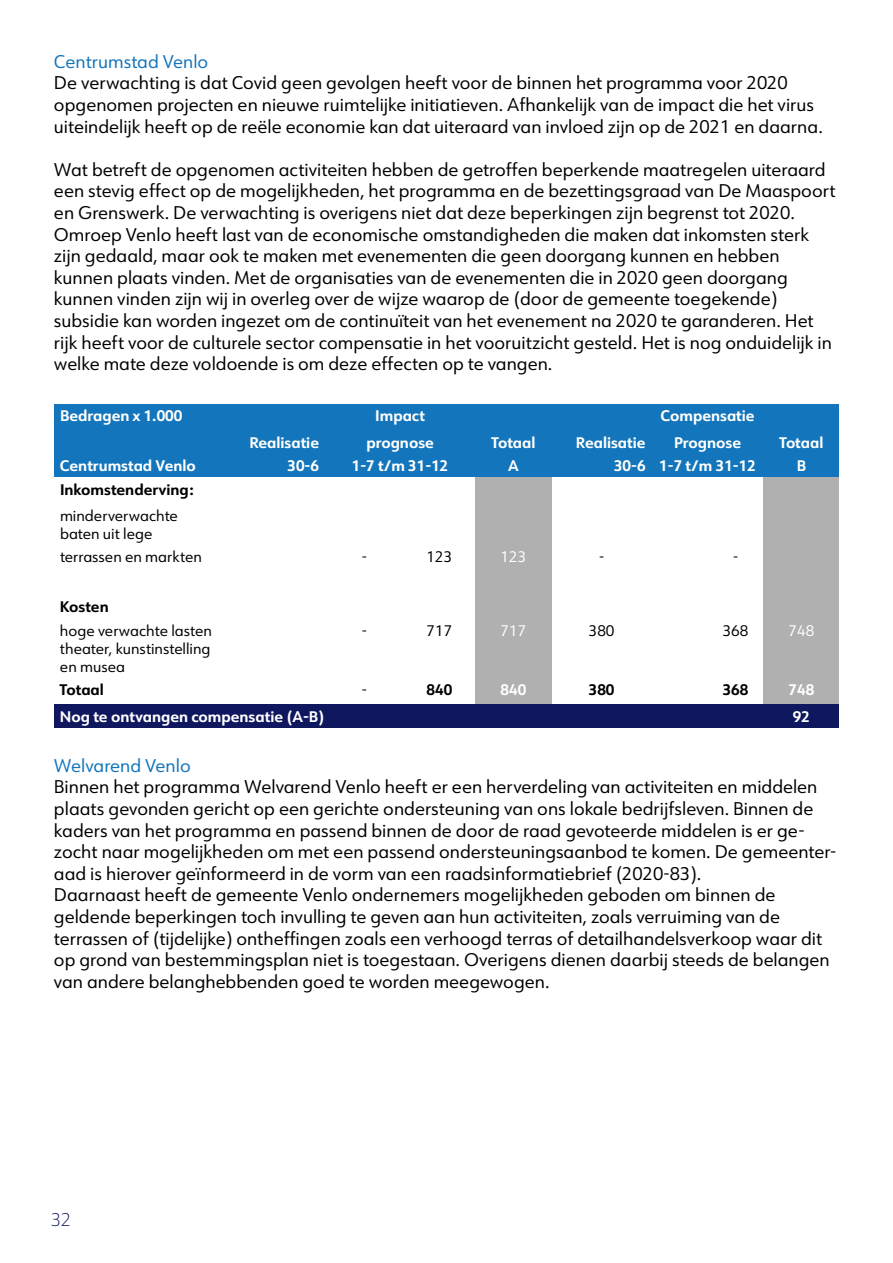
<style>
.page{position:relative;width:893px;height:1263px;background:#fff}
.page>*{position:absolute;margin:0;border:0;box-sizing:border-box;transform-origin:0 0}
.t1{font:18px/21.6px "URW Form";color:#000}
.t2{font:18px "URW Form";color:#1375bb}
.t3{font:18px "URW Form";color:#1075bb}
.t4{font:200 18px "URW Form";color:#0f175e}
.t5{font:700 15px "URW Form";color:#fff}
.t6{font:15px/18px "URW Form";color:#000}
.t7{font:700 15px "URW Form";color:#000}
.t8{font:15px "URW Form";color:#fff}
</style>
<div class="page">
<div style="left:475px;top:595px;width:77px;height:23px;background:#b0b0b0"></div>
<div style="left:764px;top:595px;width:75px;height:23px;background:#b0b0b0"></div>
<div style="left:475px;top:618px;width:77px;height:60px;background:#b0b0b0"></div>
<div style="left:764px;top:618px;width:75px;height:60px;background:#b0b0b0"></div>
<div style="left:475px;top:678px;width:77px;height:26px;background:#b0b0b0"></div>
<div style="left:764px;top:678px;width:75px;height:26px;background:#b0b0b0"></div>
<div style="left:54px;top:704px;width:710px;height:24px;background:#0f175e"></div>
<div style="left:764px;top:704px;width:75px;height:24px;background:#0f175e"></div>
<div style="left:54px;top:404px;width:180px;height:26px;background:#1375bb"></div>
<div style="left:234px;top:404px;width:91px;height:26px;background:#1375bb"></div>
<div style="left:325px;top:404px;width:150px;height:26px;background:#1375bb"></div>
<div style="left:475px;top:404px;width:77px;height:26px;background:#1375bb"></div>
<div style="left:552px;top:404px;width:100px;height:26px;background:#1375bb"></div>
<div style="left:652px;top:404px;width:112px;height:26px;background:#1375bb"></div>
<div style="left:764px;top:404px;width:75px;height:26px;background:#1375bb"></div>
<div style="left:54px;top:430px;width:180px;height:24px;background:#1375bb"></div>
<div style="left:234px;top:430px;width:91px;height:24px;background:#1375bb"></div>
<div style="left:325px;top:430px;width:150px;height:24px;background:#1375bb"></div>
<div style="left:475px;top:430px;width:77px;height:24px;background:#1375bb"></div>
<div style="left:552px;top:430px;width:100px;height:24px;background:#1375bb"></div>
<div style="left:652px;top:430px;width:112px;height:24px;background:#1375bb"></div>
<div style="left:764px;top:430px;width:75px;height:24px;background:#1375bb"></div>
<div style="left:54px;top:454px;width:180px;height:23px;background:#1375bb"></div>
<div style="left:234px;top:454px;width:91px;height:23px;background:#1375bb"></div>
<div style="left:325px;top:454px;width:150px;height:23px;background:#1375bb"></div>
<div style="left:475px;top:454px;width:77px;height:23px;background:#1375bb"></div>
<div style="left:552px;top:454px;width:100px;height:23px;background:#1375bb"></div>
<div style="left:652px;top:454px;width:112px;height:23px;background:#1375bb"></div>
<div style="left:764px;top:454px;width:75px;height:23px;background:#1375bb"></div>
<div style="left:764px;top:477px;width:75px;height:26px;background:#b0b0b0"></div>
<div style="left:764px;top:503px;width:75px;height:42px;background:#b0b0b0"></div>
<div style="left:764px;top:545px;width:75px;height:26px;background:#b0b0b0"></div>
<div style="left:764px;top:571px;width:75px;height:24px;background:#b0b0b0"></div>
<div style="left:475px;top:477px;width:77px;height:26px;background:#b0b0b0"></div>
<div style="left:475px;top:503px;width:77px;height:42px;background:#b0b0b0"></div>
<div style="left:475px;top:545px;width:77px;height:26px;background:#b0b0b0"></div>
<div style="left:475px;top:571px;width:77px;height:24px;background:#b0b0b0"></div>
<p class="t2" style="left:54px;top:49px;width:156px">Centrumstad Venlo</p>
<p class="t1" style="left:54px;top:72px;width:770px">De verwachting is dat Covid geen gevolgen heeft voor de binnen het programma voor 2020 opgenomen projecten en nieuwe ruimtelijke initiatieven. Afhankelijk van de impact die het virus uiteindelijk heeft op de reële economie kan dat uiteraard van invloed zijn op de 2021 en daarna.</p>
<p class="t1" style="left:54px;top:158px;width:783px">Wat betreft de opgenomen activiteiten hebben de getrofen beperkende maatregelen uiteraard een stevig efect op de mogelijkheden, het programma en de bezettingsgraad van De Maaspoort en Grenswerk. De verwachting is overigens niet dat deze beperkingen zijn begrenst tot 2020.<br>Omroep Venlo heeft last van de economische omstandigheden die maken dat inkomsten sterk zijn gedaald, maar ook te maken met evenementen die geen doorgang kunnen en hebben kunnen plaats vinden. Met de organisaties van de evenementen die in 2020 geen doorgang kunnen vinden zijn wij in overleg over de wijze waarop de (door de gemeente toegekende) subsidie kan worden ingezet om de continuïteit van het evenement na 2020 te garanderen. Het rijk heeft voor de culturele sector compensatie in het vooruitzicht gesteld. Het is nog onduidelijk in welke mate deze voldoende is om deze efecten op te vangen.</p>
<p class="t5" style="left:60px;top:406px;width:124px">Bedragen x 1.000</p>
<p class="t5" style="left:375px;top:406px;width:51px">Impact</p>
<p class="t5" style="left:660px;top:406px;width:96px">Compensatie</p>
<p class="t5" style="left:249px;top:432px;width:71px">Realisatie</p>
<p class="t5" style="left:366px;top:432px;width:69px">prognose</p>
<p class="t5" style="left:491px;top:432px;width:45px">Totaal</p>
<p class="t5" style="left:576px;top:432px;width:71px">Realisatie</p>
<p class="t5" style="left:674px;top:432px;width:69px">Prognose</p>
<p class="t5" style="left:779px;top:432px;width:45px">Totaal</p>
<p class="t5" style="left:60px;top:455px;width:137px">Centrumstad Venlo</p>
<p class="t5" style="left:287px;top:455px;width:33px">30-6</p>
<p class="t5" style="left:352px;top:455px;width:98px">1-7 t/m 31-12</p>
<p class="t5" style="left:508px;top:455px;width:12px">A</p>
<p class="t5" style="left:614px;top:455px;width:143px">30-6 1-7 t/m 31-12</p>
<p class="t5" style="left:797px;top:455px;width:11px">B</p>
<h5 class="t7" style="left:60px;top:479px;width:135px">Inkomstenderving:</h5>
<p class="t6" style="left:60px;top:506px;width:119px">minderverwachte baten uit lege</p>
<p class="t6" style="left:60px;top:547px;width:143px">terrassen en markten</p>
<p class="t6" style="left:362px;top:547px;width:7px">-</p>
<p class="t6" style="left:427px;top:547px;width:27px">123</p>
<p class="t8" style="left:501px;top:547px;width:27px">123</p>
<p class="t7" style="left:60px;top:596px;width:50px">Kosten</p>
<p class="t6" style="left:60px;top:621px;width:153px;text-align:justify">hoge verwachte lasten theater, kunstinstelling en musea</p>
<p class="t6" style="left:362px;top:621px;width:7px">-</p>
<p class="t6" style="left:427px;top:621px;width:27px">717</p>
<p class="t8" style="left:501px;top:620px;width:27px">717</p>
<p class="t6" style="left:589px;top:621px;width:27px">380</p>
<p class="t6" style="left:723px;top:621px;width:27px">368</p>
<p class="t8" style="left:788px;top:620px;width:27px">748</p>
<p class="t7" style="left:60px;top:679px;width:45px">Totaal</p>
<p class="t6" style="left:362px;top:680px;width:7px">-</p>
<p class="t7" style="left:427px;top:679px;width:27px">840</p>
<p class="t5" style="left:501px;top:679px;width:27px">840</p>
<p class="t7" style="left:589px;top:679px;width:27px">380</p>
<p class="t7" style="left:723px;top:679px;width:27px">368</p>
<p class="t5" style="left:788px;top:679px;width:27px">748</p>
<p class="t5" style="left:60px;top:706px;width:266px">Nog te ontvangen compensatie (A-B)</p>
<p class="t5" style="left:793px;top:706px;width:19px">92</p>
<p class="t3" style="left:54px;top:753px;width:138px">Welvarend Venlo</p>
<p class="t1" style="left:54px;top:775px;width:784px">Binnen het programma Welvarend Venlo heeft er een herverdeling van activiteiten en middelen plaats gevonden gericht op een gerichte ondersteuning van ons lokale bedrijfsleven. Binnen de kaders van het programma en passend binnen de door de raad gevoteerde middelen is er ge&shy;zocht naar mogelijkheden om met een passend ondersteuningsaanbod te komen. De gemeenter&shy;aad is hierover geïnformeerd in de vorm van een raadsinformatiebrief (2020-83).<br>Daarnaast heeft de gemeente Venlo ondernemers mogelijkheden geboden om binnen de geldende beperkingen toch invulling te geven aan hun activiteiten, zoals verruiming van de terrassen of (tijdelijke) onthefngen zoals een verhoogd terras of detailhandelsverkoop waar dit op grond van bestemmingsplan niet is toegestaan. Overigens dienen daarbij steeds de belangen van andere belanghebbenden goed te worden meegewogen.</p>
<p class="t6" style="left:599px;top:547px;width:7px">-</p>
<p class="t6" style="left:733px;top:547px;width:7px">-</p>
<p class="t4" style="left:51px;top:1207px;width:22px">32</p>
</div>
